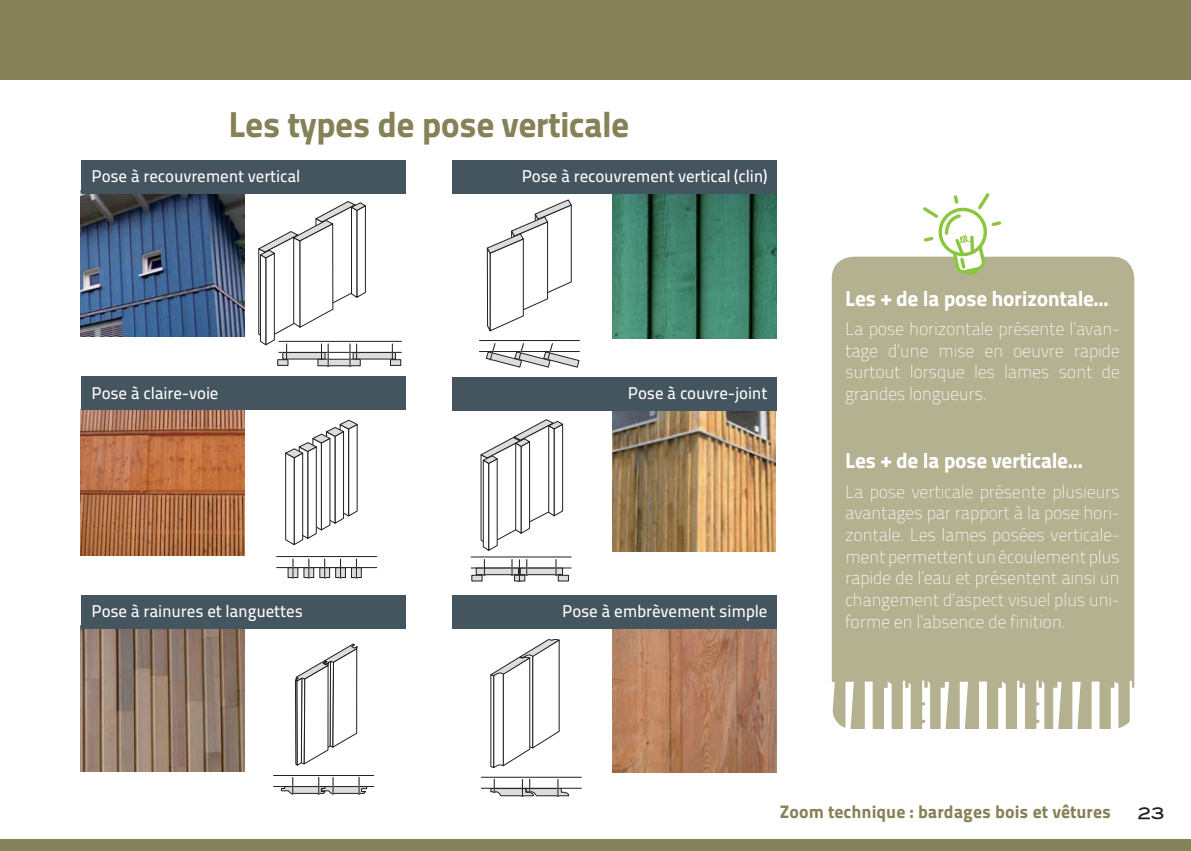
<style>
.page{position:relative;width:1191px;height:851px;background:#fff}
.page>*{position:absolute;margin:0;border:0;box-sizing:border-box;transform-origin:0 0}
.t1{font:36px "Titillium Maps 26 L 999 wt";letter-spacing:-.02em;color:#868257}
.t2{font:21.6px "Titillium Maps 26 L 999 wt";letter-spacing:-.02em;color:#fff}
.t3{font:18px/21.6px "Titillium Maps 26 L 1 wt";letter-spacing:-.02em;color:#fff;text-align:justify}
.t4{font:18px "Titillium Maps 26 L 999 wt";color:#868257}
.t5{font:17px "Titillium Maps 26 L 500 wt";letter-spacing:-.01em;color:#fff}
.t6{font:16px "Blair Md ITCTT Medium";color:#231f20}
</style>
<div class="page">
<div style="left:831px;top:257px;width:303px;height:472px;background:#b4b191;border-radius:22px"></div>
<img style="left:81px;top:193px;width:163px;height:143px">
<div style="left:81px;top:160px;width:324px;height:33px;background:#455560"></div>
<img style="left:81px;top:410px;width:163px;height:145px">
<div style="left:81px;top:377px;width:324px;height:33px;background:#455560"></div>
<img style="left:81px;top:628px;width:163px;height:143px">
<div style="left:81px;top:595px;width:324px;height:33px;background:#455560"></div>
<img style="left:613px;top:628px;width:163px;height:144px">
<div style="left:452px;top:595px;width:324px;height:33px;background:#455560"></div>
<svg style="left:285px;top:419px;width:73px;height:126px"></svg>
<hr style="left:277px;top:556px;width:100px;height:1px;background:#231f20">
<hr style="left:277px;top:567px;width:100px;height:1px;background:#231f20">
<svg style="left:321px;top:569px;width:7px;height:6px"></svg>
<div style="left:319px;top:567px;width:11px;height:10px;border:1px solid #231f20"></div>
<svg style="left:324px;top:559px;width:1px;height:19px"></svg>
<div style="left:304px;top:567px;width:10px;height:10px;background:#dcddde"></div>
<div style="left:304px;top:567px;width:10px;height:10px;border:1px solid #231f20"></div>
<svg style="left:308px;top:559px;width:2px;height:19px"></svg>
<div style="left:288px;top:567px;width:10px;height:10px;background:#dcddde"></div>
<div style="left:288px;top:567px;width:10px;height:10px;border:1px solid #231f20"></div>
<svg style="left:292px;top:559px;width:2px;height:19px"></svg>
<div style="left:336px;top:567px;width:9px;height:10px;background:#dcddde"></div>
<div style="left:335px;top:567px;width:11px;height:10px;border:1px solid #231f20"></div>
<svg style="left:340px;top:559px;width:1px;height:19px"></svg>
<div style="left:351px;top:567px;width:10px;height:10px;background:#dcddde"></div>
<div style="left:351px;top:567px;width:10px;height:10px;border:1px solid #231f20"></div>
<svg style="left:355px;top:559px;width:2px;height:19px"></svg>
<hr style="left:274px;top:775px;width:100px;height:1px;background:#231f20">
<hr style="left:274px;top:786px;width:100px;height:1px;background:#231f20">
<svg style="left:281px;top:777px;width:86px;height:17px"></svg>
<svg style="left:295px;top:643px;width:63px;height:123px"></svg>
<img style="left:612px;top:410px;width:163px;height:141px">
<div style="left:452px;top:377px;width:324px;height:33px;background:#455560"></div>
<hr style="left:471px;top:556px;width:100px;height:1px;background:#231f20">
<hr style="left:471px;top:567px;width:100px;height:1px;background:#231f20">
<div style="left:476px;top:568px;width:42px;height:6px;background:#dcddde"></div>
<div style="left:476px;top:567px;width:43px;height:8px;border:1px solid #231f20"></div>
<div style="left:520px;top:568px;width:42px;height:6px;background:#dcddde"></div>
<div style="left:520px;top:567px;width:43px;height:8px;border:1px solid #231f20"></div>
<svg style="left:480px;top:419px;width:84px;height:132px"></svg>
<div style="left:514px;top:575px;width:11px;height:6px;background:#dcddde"></div>
<div style="left:514px;top:575px;width:11px;height:6px;border:1px solid #231f20"></div>
<div style="left:558px;top:575px;width:10px;height:6px;background:#dcddde"></div>
<div style="left:558px;top:575px;width:11px;height:6px;border:1px solid #231f20"></div>
<div style="left:472px;top:575px;width:10px;height:6px;background:#dcddde"></div>
<div style="left:471px;top:575px;width:11px;height:6px;border:1px solid #231f20"></div>
<svg style="left:483px;top:559px;width:2px;height:16px"></svg>
<svg style="left:511px;top:559px;width:9px;height:23px"></svg>
<svg style="left:526px;top:559px;width:1px;height:16px"></svg>
<svg style="left:555px;top:559px;width:2px;height:16px"></svg>
<hr style="left:279px;top:341px;width:122px;height:1px;background:#231f20">
<hr style="left:279px;top:352px;width:122px;height:1px;background:#231f20">
<div style="left:353px;top:352px;width:42px;height:7px;background:#dcddde"></div>
<div style="left:353px;top:352px;width:43px;height:7px;border:1px solid #231f20"></div>
<div style="left:390px;top:359px;width:11px;height:6px;background:#dcddde"></div>
<div style="left:390px;top:359px;width:11px;height:6px;border:1px solid #231f20"></div>
<svg style="left:391px;top:344px;width:2px;height:16px"></svg>
<svg style="left:258px;top:201px;width:108px;height:166px"></svg>
<img style="left:613px;top:193px;width:163px;height:146px">
<div style="left:452px;top:160px;width:324px;height:33px;background:#455560"></div>
<hr style="left:479px;top:340px;width:100px;height:1px;background:#231f20">
<hr style="left:479px;top:351px;width:100px;height:1px;background:#231f20">
<svg style="left:485px;top:343px;width:94px;height:25px"></svg>
<svg style="left:486px;top:199px;width:86px;height:133px"></svg>
<hr style="left:481px;top:776px;width:100px;height:1px;background:#231f20">
<hr style="left:481px;top:787px;width:100px;height:1px;background:#231f20">
<svg style="left:490px;top:779px;width:79px;height:17px"></svg>
<svg style="left:490px;top:639px;width:70px;height:129px"></svg>
<svg style="left:831px;top:680px;width:99px;height:49px"></svg>
<svg style="left:940px;top:680px;width:104px;height:49px"></svg>
<svg style="left:1053px;top:680px;width:82px;height:49px"></svg>
<svg style="left:920px;top:193px;width:83px;height:82px"></svg>
<div style="left:0;top:0;width:1191px;height:79px;background:#868257"></div>
<div style="left:0;top:839px;width:1191px;height:11px;background:#868257"></div>
<h1 class="t1" style="left:228px;top:111px;width:402px">Les types de pose verticale</h1>
<p class="t5" style="left:92px;top:170px;width:210px">Pose à recouvrement vertical</p>
<p class="t5" style="left:522px;top:170px;width:247px">Pose à recouvrement vertical (clin)</p>
<p class="t5" style="left:92px;top:386px;width:128px">Pose à claire-voie</p>
<p class="t5" style="left:628px;top:387px;width:141px">Pose à couvre-joint</p>
<p class="t5" style="left:92px;top:605px;width:213px">Pose à rainures et languettes</p>
<p class="t5" style="left:562px;top:605px;width:207px">Pose à embrèvement simple</p>
<p class="t2" style="left:845px;top:290px;width:265px">Les + de la pose horizontale...</p>
<p class="t3" style="left:845px;top:320px;width:276px">La pose horizontale présente l’avan&shy;tage d’une mise en oeuvre rapide surtout lorsque les lames sont de grandes longueurs.</p>
<p class="t2" style="left:845px;top:452px;width:239px">Les + de la pose verticale...</p>
<p class="t3" style="left:845px;top:482px;width:276px">La pose verticale présente plusieurs avantages par rapport à la pose hori&shy;zontale. Les lames posées verticale&shy;ment permettent un écoulement plus rapide de l’eau et présentent ainsi un changement d’aspect visuel plus uni&shy;forme en l’absence de finition.</p>
<p class="t4" style="left:779px;top:804px;width:333px">Zoom technique : bardages bois et vêtures</p>
<p class="t6" style="left:1137px;top:803px;width:29px">23</p>
</div>
